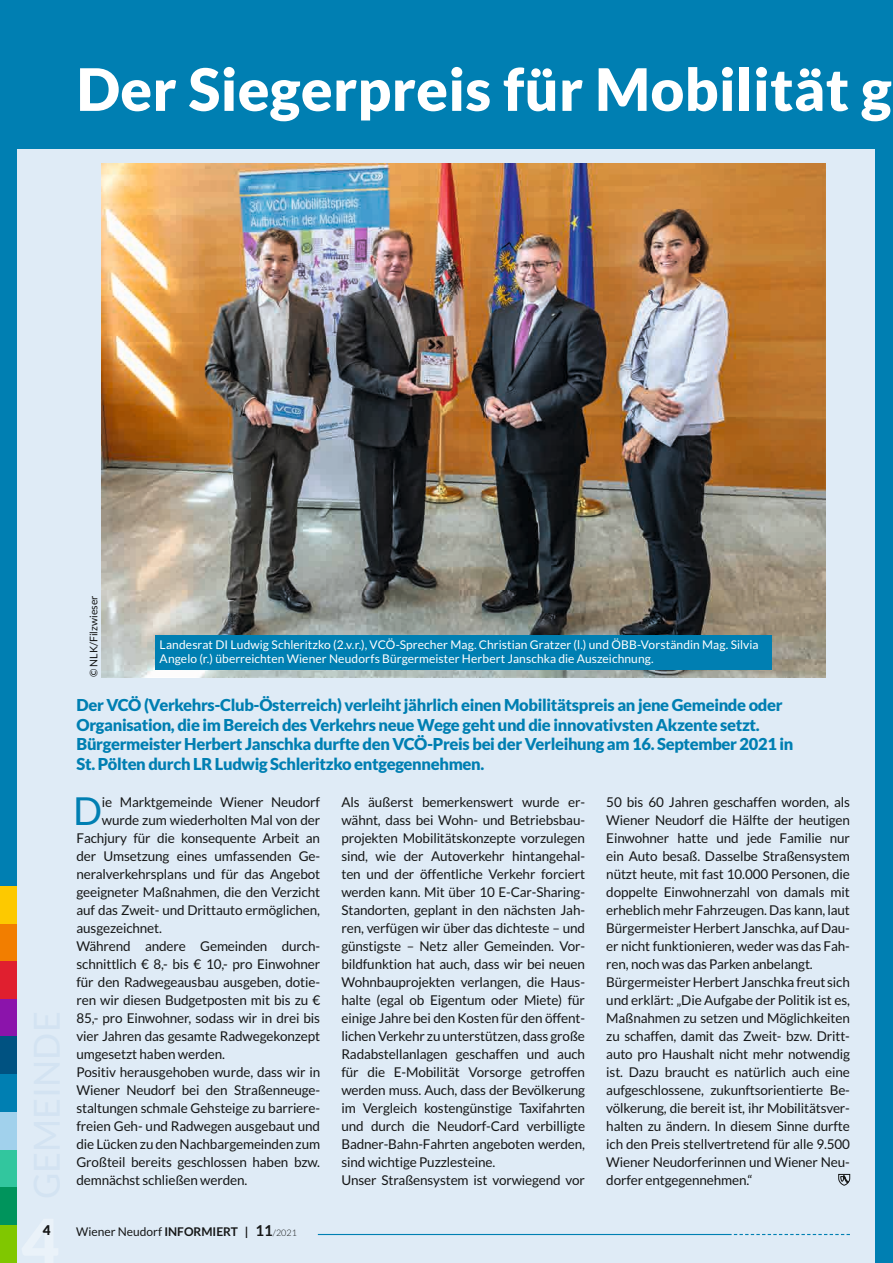
<style>
.page{position:relative;width:893px;height:1263px;background:#fff}
.page>*{position:absolute;margin:0;border:0;box-sizing:border-box;transform-origin:0 0}
.t1{font:900 58.5px "Lato";letter-spacing:.005em;color:#fff}
.t2{font:38.55px "Lato";color:#007fb2}
.t3{font:900 16.5px/19.5px "Lato";letter-spacing:-.02em;color:#007fb2}
.t4{font:13.5px/18px "Lato";letter-spacing:-.01em;color:#151616}
.t5{font:900 13.5px "Lato";color:#151616}
.t6{font:12px/13.5px "Lato";letter-spacing:.01em;color:#fff}
.t7{font:12px "Lato";color:#151616}
.t8{font:10.5px "Lato";color:#151616}
.s1{font-weight:700}
.s2{font-weight:700;font-size:15px}
.s3{font-weight:300;font-size:9px}
</style>
<div class="page">
<div style="left:17px;top:0;width:876px;height:1263px;background:#dfebf6"></div>
<div style="left:0;top:0;width:17px;height:923px;background:#007fb2"></div>
<div style="left:0;top:923px;width:17px;height:38px;background:#f27e00"></div>
<div style="left:0;top:961px;width:17px;height:38px;background:#e01f2f"></div>
<div style="left:0;top:999px;width:17px;height:37px;background:#8b14ab"></div>
<div style="left:0;top:1036px;width:17px;height:38px;background:#005281"></div>
<div style="left:0;top:1074px;width:17px;height:38px;background:#007fb2"></div>
<div style="left:0;top:1112px;width:17px;height:38px;background:#a1d1ec"></div>
<div style="left:0;top:1150px;width:17px;height:37px;background:#32c69e"></div>
<div style="left:0;top:1187px;width:17px;height:38px;background:#00945c"></div>
<div style="left:0;top:1225px;width:17px;height:38px;background:#80c700"></div>
<hr style="left:318px;top:1234px;width:414px;height:1px;background:#007fb2">
<svg style="left:734px;top:1234px;width:116px;height:1px"></svg>
<div style="left:0;top:886px;width:17px;height:37px;background:#fdc900"></div>
<div style="left:0;top:0;width:893px;height:149px;background:#007fb2"></div>
<svg style="left:838px;top:1174px;width:12px;height:12px"></svg>
<img style="left:102px;top:164px;width:723px;height:514px">
<div style="left:155px;top:635px;width:617px;height:34px;background:#007fb2"></div>
<div style="left:876px;top:135px;width:17px;height:1128px;background:#007fb2"></div>
<h1 class="t1" style="left:77px;top:55px;width:817px">Der Siegerpreis für Mobilität g</h1>
<p class="t8" style="left:88px;top:677px;width:83px;rotate:-90deg">© NLK/Filzwieser</p>
<p class="t6" style="left:160px;top:638px;width:600px">Landesrat DI Ludwig Schleritzko (2.v.r.), VCÖ-Sprecher Mag. Christian Gratzer (l.) und ÖBB-Vorständin Mag. Silvia<br>Angelo (r.) überreichten Wiener Neudorfs Bürgermeister Herbert Janschka die Auszeichnung.</p>
<p class="t3" style="left:77px;top:695px;width:718px">Der VCÖ (Verkehrs-Club-Österreich) verleiht jährlich einen Mobilitätspreis an jene Gemeinde oder Organisation, die im Bereich des Verkehrs neue Wege geht und die innovativsten Akzente setzt.<br>Bürgermeister Herbert Janschka durfte den VCÖ-Preis bei der Verleihung am 16. September 2021 in St. Pölten durch LR Ludwig Schleritzko entgegennehmen.</p>
<h2 class="t2" style="left:73px;top:790px;width:31px">D</h2>
<p class="t4" style="left:102px;top:793px;width:220px">ie Marktgemeinde Wiener Neudorf</p>
<p class="t4" style="left:341px;top:793px;width:245px">Als äußerst bemerkenswert wurde er&shy;wähnt, dass bei Wohn- und Betriebsbau&shy;projekten Mobilitätskonzepte vorzulegen sind, wie der Autoverkehr hintangehal&shy;ten und der öffentliche Verkehr forciert werden kann. Mit über 10 E-Car-Sharing-Standorten, geplant in den nächsten Jah&shy;ren, verfügen wir über das dichteste – und günstigste – Netz aller Gemeinden. Vor&shy;bildfunktion hat auch, dass wir bei neuen Wohnbauprojekten verlangen, die Haus&shy;halte (egal ob Eigentum oder Miete) für einige Jahre bei den Kosten für den öffent&shy;lichen Verkehr zu unterstützen, dass große Radabstellanlagen geschaffen und auch für die E-Mobilität Vorsorge getroffen werden muss. Auch, dass der Bevölkerung im Vergleich kostengünstige Taxifahrten und durch die Neudorf-Card verbilligte Badner-Bahn-Fahrten angeboten werden, sind wichtige Puzzlesteine.<br>Unser Straßensystem ist vorwiegend vor</p>
<p class="t4" style="left:606px;top:793px;width:245px">50 bis 60 Jahren geschaffen worden, als Wiener Neudorf die Hälfte der heutigen Einwohner hatte und jede Familie nur ein Auto besaß. Dasselbe Straßensystem nützt heute, mit fast 10.000 Personen, die doppelte Einwohnerzahl von damals mit erheblich mehr Fahrzeugen. Das kann, laut Bürgermeister Herbert Janschka, auf Dau&shy;er nicht funktionieren, weder was das Fah&shy;ren, noch was das Parken anbelangt.<br>Bürgermeister Herbert Janschka freut sich und erklärt: „Die Aufgabe der Politik ist es, Maßnahmen zu setzen und Möglichkeiten zu schaffen, damit das Zweit- bzw. Dritt&shy;auto pro Haushalt nicht mehr notwendig ist. Dazu braucht es natürlich auch eine aufgeschlossene, zukunftsorientierte Be&shy;völkerung, die bereit ist, ihr Mobilitätsver&shy;halten zu ändern. In diesem Sinne durfte ich den Preis stellvertretend für alle 9.500<br>Wiener Neudorferinnen und Wiener Neu&shy;dorfer entgegennehmen.“</p>
<p class="t4" style="left:102px;top:811px;width:220px">wurde zum wiederholten Mal von der</p>
<p class="t4" style="left:77px;top:829px;width:245px">Fachjury für die konsequente Arbeit an</p>
<p class="t4" style="left:77px;top:847px;width:245px">der Umsetzung eines umfassenden Ge-</p>
<p class="t4" style="left:77px;top:865px;width:245px">neralverkehrsplans und für das Angebot</p>
<p class="t4" style="left:77px;top:883px;width:245px">geeigneter Maßnahmen, die den Verzicht</p>
<p class="t4" style="left:77px;top:901px;width:245px">auf das Zweit- und Drittauto ermöglichen,</p>
<p class="t4" style="left:77px;top:919px;width:87px">ausgezeichnet.</p>
<p class="t4" style="left:77px;top:937px;width:245px">Während andere Gemeinden durch-</p>
<p class="t4" style="left:77px;top:955px;width:245px">schnittlich € 8,- bis € 10,- pro Einwohner</p>
<p class="t4" style="left:77px;top:973px;width:245px">für den Radwegeausbau ausgeben, dotie-</p>
<p class="t4" style="left:77px;top:991px;width:245px">ren wir diesen Budgetposten mit bis zu €</p>
<p class="t4" style="left:77px;top:1009px;width:245px">85,- pro Einwohner, sodass wir in drei bis</p>
<p class="t4" style="left:77px;top:1027px;width:245px">vier Jahren das gesamte Radwegekonzept</p>
<p class="t4" style="left:77px;top:1045px;width:150px">umgesetzt haben werden.</p>
<p class="t4" style="left:77px;top:1063px;width:245px">Positiv herausgehoben wurde, dass wir in</p>
<p class="t4" style="left:77px;top:1081px;width:245px">Wiener Neudorf bei den Straßenneuge-</p>
<p class="t4" style="left:77px;top:1099px;width:245px">staltungen schmale Gehsteige zu barriere-</p>
<p class="t4" style="left:77px;top:1117px;width:245px">freien Geh- und Radwegen ausgebaut und</p>
<p class="t4" style="left:77px;top:1135px;width:245px">die Lücken zu den Nachbargemeinden zum</p>
<p class="t4" style="left:77px;top:1153px;width:245px">Großteil bereits geschlossen haben bzw.</p>
<p class="t4" style="left:77px;top:1171px;width:172px">demnächst schließen werden.</p>
<p class="t5" style="left:43px;top:1222px;width:9px">4</p>
<p class="t7" style="left:76px;top:1225px;width:222px">Wiener Neudorf <span class="s1">INFORMIERT |</span> <span class="s2">11</span><span class="s3">/2021</span></p>
</div>
